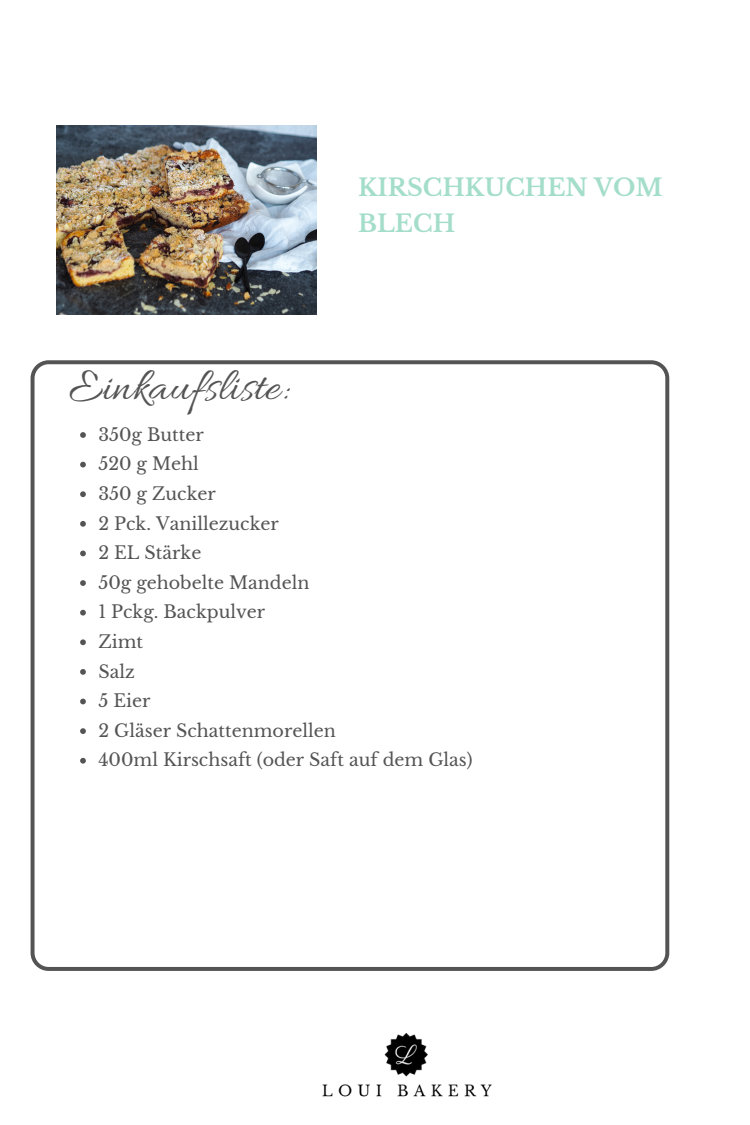
<style>
.page{position:relative;width:750px;height:1125px;background:#fff}
.page>*{position:absolute;margin:0;border:0;box-sizing:border-box;transform-origin:0 0}
.t1{font:47.12px "Allura";color:#545454}
.t2{font:700 23.75px/35.2px "Libre Baskerville";color:#a4deca}
.t3{font:17.5px/29.6px "Libre Baskerville";color:#545454}
</style>
<div class="page">
<svg style="left:31px;top:360px;width:638px;height:611px"></svg>
<img style="left:322px;top:1033px;width:170px;height:64px">
<svg style="left:80px;top:432px;width:6px;height:6px"></svg>
<svg style="left:80px;top:462px;width:6px;height:5px"></svg>
<svg style="left:80px;top:491px;width:6px;height:6px"></svg>
<svg style="left:80px;top:521px;width:6px;height:6px"></svg>
<svg style="left:80px;top:551px;width:6px;height:5px"></svg>
<svg style="left:80px;top:580px;width:6px;height:6px"></svg>
<svg style="left:80px;top:610px;width:6px;height:6px"></svg>
<svg style="left:80px;top:639px;width:6px;height:6px"></svg>
<svg style="left:80px;top:669px;width:6px;height:6px"></svg>
<svg style="left:80px;top:699px;width:6px;height:5px"></svg>
<svg style="left:80px;top:728px;width:6px;height:6px"></svg>
<svg style="left:80px;top:758px;width:6px;height:6px"></svg>
<img style="left:56px;top:126px;width:260px;height:188px">
<h1 class="t1" style="left:69px;top:361px;width:220px">Einkaufsliste:</h1>
<h2 class="t2" style="left:358px;top:170px;width:306px">KIRSCHKUCHEN VOM<br>BLECH</h2>
<p class="t3" style="left:98px;top:420px;width:376px">350g Butter<br>520 g Mehl<br>350 g Zucker<br>2 Pck. Vanillezucker<br>2 EL Stärke<br>50g gehobelte Mandeln<br>1 Pckg. Backpulver<br>Zimt<br>Salz<br>5 Eier<br>2 Gläser Schattenmorellen<br>400ml Kirschsaft (oder Saft auf dem Glas)</p>
</div>
